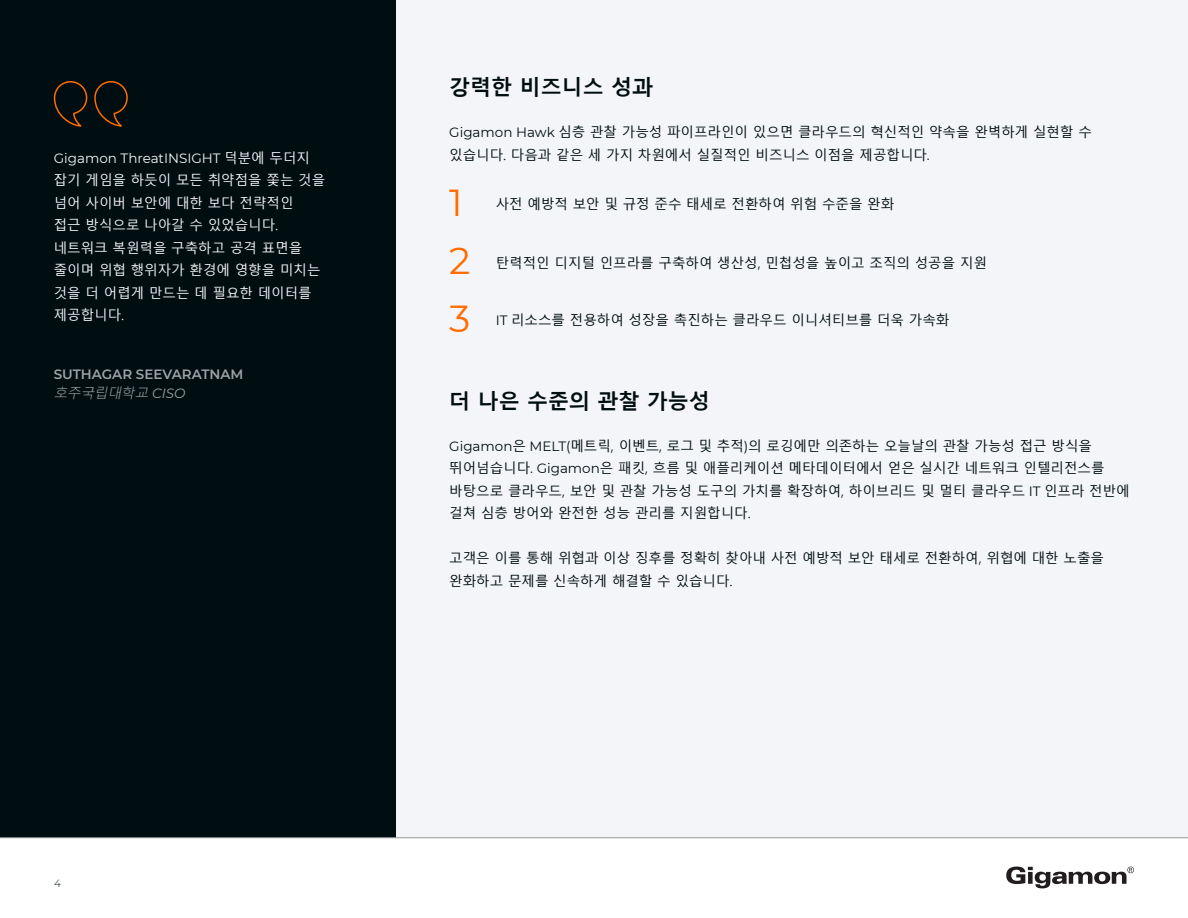
<style>
.page{position:relative;width:1188px;height:918px;background:#fff}
.page>*{position:absolute;margin:0;border:0;box-sizing:border-box;transform-origin:0 0}
.t1{font:37.5px "Montserrat";color:#ff6c00}
.t2{font:700 21px "Malgun Gothic";color:#010e11}
.t3{font:13.5px/22.5px "Malgun Gothic";color:#010e11}
.t4{font:13.5px/22.5px "Malgun Gothic";color:#f4f5f8}
.t5{font:600 13.5px "Montserrat";color:#9da2a7}
.t6{font:italic 300 13.5px "Malgun Gothic";color:#9da2a7}
.t7{font:10.5px "Montserrat";color:#4a5457}
.s1{font-family:"Montserrat"}
.s2{font-family:"Montserrat";font-weight:400}
</style>
<div class="page">
<div style="left:395px;top:0;width:793px;height:918px;background:#f4f5f8"></div>
<div style="left:0;top:0;width:395px;height:918px;background:#010e11"></div>
<div style="left:0;top:838px;width:1188px;height:80px;background:#fff"></div>
<svg style="left:1006px;top:867px;width:128px;height:21px"></svg>
<svg style="left:53px;top:81px;width:75px;height:46px"></svg>
<p class="t4" style="left:54px;top:147px;width:273px"><span class="s1">Gigamon ThreatINSIGHT</span> 덕분에 두더지 잡기 게임을 하듯이 모든 취약점을 쫓는 것을 넘어 사이버 보안에 대한 보다 전략적인<br>접근 방식으로 나아갈 수 있었습니다. 네트워크 복원력을 구축하고 공격 표면을 줄이며 위협 행위자가 환경에 영향을 미치는 것을 더 어렵게 만드는 데 필요한 데이터를 제공합니다.</p>
<p class="t5" style="left:54px;top:364px;width:191px">SUTHAGAR SEEVARATNAM</p>
<p class="t6" style="left:54px;top:385px;width:133px">호주국립대학교 <span class="s2">CISO</span></p>
<p class="t7" style="left:54px;top:876px;width:8px">4</p>
<p class="t2" style="left:449px;top:75px;width:205px">강력한 비즈니스 성과</p>
<p class="t3" style="left:449px;top:122px;width:644px"><span class="s1">Gigamon Hawk</span> 심층 관찰 가능성 파이프라인이 있으면 클라우드의 혁신적인 약속을 완벽하게 실현할 수 있습니다. 다음과 같은 세 가지 차원에서 실질적인 비즈니스 이점을 제공합니다<span class="s1">.</span></p>
<p class="t3" style="left:496px;top:194px;width:400px">사전 예방적 보안 및 규정 준수 태세로 전환하여 위험 수준을 완화</p>
<p class="t1" style="left:449px;top:177px;width:15px">1</p>
<p class="t1" style="left:449px;top:235px;width:23px">2</p>
<p class="t1" style="left:449px;top:293px;width:23px">3</p>
<p class="t3" style="left:496px;top:252px;width:493px">탄력적인 디지털 인프라를 구축하여 생산성, 민첩성을 높이고 조직의 성공을 지원</p>
<p class="t3" style="left:496px;top:309px;width:455px"><span class="s1">IT</span> 리소스를 전용하여 성장을 촉진하는 클라우드 이니셔티브를 더욱 가속화</p>
<p class="t2" style="left:449px;top:389px;width:262px">더 나은 수준의 관찰 가능성</p>
<p class="t3" style="left:449px;top:435px;width:682px"><span class="s1">Gigamon</span>은 <span class="s1">MELT(</span>메트릭, 이벤트, 로그 및 추적<span class="s1">)</span>의 로깅에만 의존하는 오늘날의 관찰 가능성 접근 방식을 뛰어넘습니다<span class="s1">. Gigamon</span>은 패킷, 흐름 및 애플리케이션 메타데이터에서 얻은 실시간 네트워크 인텔리전스를 바탕으로 클라우드, 보안 및 관찰 가능성 도구의 가치를 확장하여, 하이브리드 및 멀티 클라우드 <span class="s1">IT</span> 인프라 전반에 걸쳐 심층 방어와 완전한 성능 관리를 지원합니다.</p>
<p class="t3" style="left:449px;top:547px;width:656px">고객은 이를 통해 위협과 이상 징후를 정확히 찾아내 사전 예방적 보안 태세로 전환하여, 위협에 대한 노출을 완화하고 문제를 신속하게 해결할 수 있습니다.</p>
</div>
